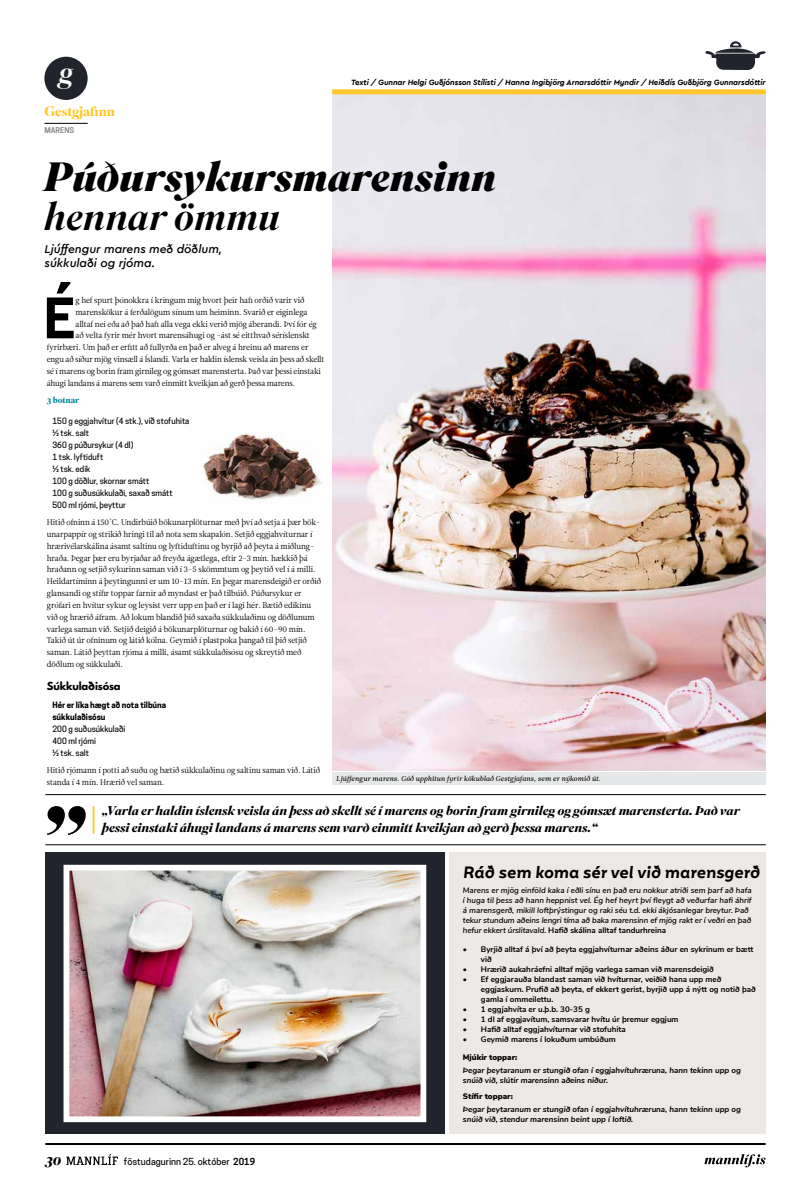
<style>
.page{position:relative;width:794px;height:1191px;background:#fff}
.page>*{position:absolute;margin:0;border:0;box-sizing:border-box;transform-origin:0 0}
.t1{font:700 61.9px "Cera";color:#000;scale:.95 1}
.t2{font:italic 900 40.8px "Superior Title";color:#000}
.t3{font:italic 500 39px "Superior Title";color:#000}
.t4{font:italic 500 28.9px "Superior Title";color:#fff}
.t5{font:italic 600 16px "Mohr";color:#000}
.t6{font:italic 700 15px "Superior Title";color:#000}
.t7{font:700 13.6px "Superior Title";letter-spacing:-.005em;color:#ffc72b}
.t8{font:italic 700 12.7px/17px "Superior Title";letter-spacing:-.01em;color:#000}
.t9{font:italic 500 12px/14.4px "Cera";color:#000}
.t10{font:700 9.9px "League Spartan";letter-spacing:-.01em;color:#000}
.t11{font:500 9.1px "Cooper Hewitt";color:#000}
.t12{font:700 8.7px "Superior Title";letter-spacing:-.01em;color:#00879b}
.t13{font:8.2px/11.8px "Leitura News Roman 1";letter-spacing:-.01em;color:#000;scale:.95 1}
.t14{font:500 8.2px/12px "Cooper Hewitt";color:#000}
.t15{font:700 8.2px/12px "Cooper Hewitt";color:#000}
.t16{font:700 8px/10px "Nunito Sans";color:#000}
.t17{font:italic 600 8px/10px "Nunito Sans";color:#000}
.t18{font:italic 700 8px/10px "Nunito Sans";color:#000}
.t19{font:italic 700 8px "Cera";letter-spacing:-.01em;color:#000}
.t20{font:900 8px "Nunito Sans";color:#000}
.t21{font:600 7.5px "Cooper Hewitt";color:#878787}
.t22{font:7px "Leitura News Italic 2";color:#000}
.s1{font-weight:600}
.s2{font-weight:700;font-style:normal}
</style>
<div class="page">
<hr style="left:45px;top:1143px;width:720px;height:2px;background:#000">
<svg style="left:66px;top:1154px;width:52px;height:11px"></svg>
<svg style="left:704px;top:1154px;width:61px;height:13px"></svg>
<img style="left:203px;top:432px;width:119px;height:69px">
<img style="left:332px;top:94px;width:433px;height:676px">
<div style="left:450px;top:852px;width:316px;height:282px;background:#ece8e6"></div>
<div style="left:45px;top:852px;width:399px;height:282px;background:#21242c"></div>
<svg style="left:93px;top:807px;width:1px;height:25px"></svg>
<svg style="left:47px;top:806px;width:39px;height:29px"></svg>
<hr style="left:45px;top:794px;width:721px;height:1px;background:#000">
<hr style="left:45px;top:844px;width:721px;height:1px;background:#000">
<div style="left:332px;top:89px;width:433px;height:5px;background:#ffc72b"></div>
<svg style="left:705px;top:41px;width:60px;height:29px"></svg>
<hr style="left:44px;top:123px;width:44px;height:1px;background:#000">
<div style="left:44px;top:57px;width:44px;height:43px;background:#21242c;border-radius:50%"></div>
<div style="left:332px;top:772px;width:433px;height:13px;background:#e6e7e8"></div>
<img style="left:71px;top:871px;width:348px;height:244px">
<div style="left:64px;top:864px;width:362px;height:258px;border:6px solid #fff"></div>
<h3 class="t4" style="left:59px;top:55px;width:15px">g</h3>
<h3 class="t7" style="left:44px;top:103px;width:72px">Gestgjafinn</h3>
<p class="t21" style="left:44px;top:126px;width:31px">MARENS</p>
<p class="t19" style="left:351px;top:77px;width:416px">Texti / Gunnar Helgi Guðjónsson Stílisti / Hanna Ingibjörg Arnarsdóttir Myndir / Heiðdís Guðbjörg Gunnarsdóttir</p>
<h2 class="t2" style="left:44px;top:153px;width:453px">Púðursykursmarensinn</h2>
<h3 class="t3" style="left:44px;top:193px;width:238px">hennar ömmu</h3>
<h3 class="t9" style="left:45px;top:241px;width:179px">Ljúffengur marens með döðlum, súkkulaði og rjóma.</h3>
<h1 class="t1" style="left:42px;top:276px;width:37px">É</h1>
<p class="t13" style="left:75px;top:294px;width:243px">g hef spurt þónokkra í kringum mig hvort þeir hafi orðið varir við</p>
<p class="t13" style="left:75px;top:306px;width:246px">marenskökur á ferðalögum sínum um heiminn. Svarið er eiginlega</p>
<p class="t13" style="left:75px;top:318px;width:255px">alltaf nei eða að það hafi alla vega ekki verið mjög áberandi. Því fór ég</p>
<p class="t13" style="left:75px;top:330px;width:248px">að velta fyrir mér hvort marensáhugi og - ást sé eitthvað séríslenskt</p>
<p class="t13" style="left:47px;top:341px;width:277px">fyrirbæri. Um það er erfitt að fullyrða en það er alveg á hreinu að marens er</p>
<p class="t13" style="left:47px;top:353px;width:294px">engu að síður mjög vinsæll á Íslandi. Varla er haldin íslensk veisla án þess að skellt</p>
<p class="t13" style="left:47px;top:365px;width:290px">sé í marens og borin fram girnileg og gómsæt marensterta. Það var þessi einstaki</p>
<p class="t13" style="left:47px;top:377px;width:263px">áhugi landans á marens sem varð einmitt kveikjan að gerð þessa marens.</p>
<p class="t12" style="left:47px;top:395px;width:34px">3 botnar</p>
<p class="t14" style="left:52px;top:415px;width:139px">150 g eggjahvítur (4 stk.), við stofuhita ½ tsk. salt<br>360 g púðursykur (4 dl)<br>1 tsk. lyftiduft<br>½ tsk. edik<br>100 g döðlur, skornar smátt<br>100 g suðusúkkulaði, saxað smátt<br>500 ml rjómi, þeyttur</p>
<p class="t13" style="left:47px;top:516px;width:290px">Hitið ofninn á 150°C. Undirbúið bökunarplöturnar með því að setja á þær bök&shy;unarpappír og strikið hringi til að nota sem skapalón. Setjið eggjahvíturnar í hrærivélarskálina ásamt saltinu og lyftiduftinu og byrjið að þeyta á miðlung&shy;hraða. Þegar þær eru byrjaðar að freyða ágætlega, eftir 2–3 mín. hækkið þá hraðann og setjið sykurinn saman við í 3–5 skömmtum og þeytið vel í á milli.<br>Heildartíminn á þeytingunni er um 10–13 mín. En þegar marensdeigið er orðið glansandi og stífir toppar farnir að myndast er það tilbúið. Púðursykur er grófari en hvítur sykur og leysist verr upp en það er í lagi hér. Bætið edikinu við og hrærið áfram. Að lokum blandið þið saxaða súkkulaðinu og döðlunum varlega saman við. Setjið deigið á bökunarplöturnar og bakið í 60–90 mín.<br>Takið út úr ofninum og látið kólna. Geymið í plastpoka þangað til þið setjið saman. Látið þeyttan rjóma á milli, ásamt súkkulaðisósu og skreytið með döðlum og súkkulaði.</p>
<p class="t10" style="left:47px;top:678px;width:75px">Súkkulaðisósa</p>
<p class="t15" style="left:52px;top:698px;width:115px">Hér er líka hægt að nota tilbúna súkkulaðisósu</p>
<p class="t14" style="left:52px;top:722px;width:74px">200 g suðusúkkulaði<br>400 ml rjómi<br>½ tsk. salt</p>
<p class="t13" style="left:47px;top:764px;width:289px">Hitið rjómann í potti að suðu og bætið súkkulaðinu og saltinu saman við. Látið standa í 4 mín. Hrærið vel saman.</p>
<p class="t22" style="left:336px;top:774px;width:266px">Ljúffengur marens. Góð upphitun fyrir kökublað Gestgjafans, sem er nýkomið út.</p>
<h3 class="t8" style="left:102px;top:802px;width:639px">„Varla er haldin íslensk veisla án þess að skellt sé í marens og borin fram girnileg og gómsæt marensterta. Það var þessi einstaki áhugi landans á marens sem varð einmitt kveikjan að gerð þessa marens.“</h3>
<h3 class="t6" style="left:45px;top:1151px;width:18px">30</h3>
<p class="t11" style="left:124px;top:1156px;width:133px">föstudagurinn 25. október <span class="s1">2019</span></p>
<h3 class="t5" style="left:463px;top:862px;width:298px">Ráð sem koma sér vel við marensgerð</h3>
<p class="t17" style="left:463px;top:885px;width:290px">Marens er mjög einföld kaka í eðli sínu en það eru nokkur atriði sem þarf að hafa í huga til þess að hann heppnist vel. Ég hef heyrt því fleygt að veðurfar hafi áhrif á marensgerð, mikill loftþrýstingur og raki séu t.d. ekki ákjósanlegar breytur. Það tekur stundum aðeins lengri tíma að baka marensinn ef mjög rakt er í veðri en það hefur ekkert úrslitavald. <span class="s2">Hafið skálina alltaf tandurhreina</span></p>
<p class="t16" style="left:481px;top:943px;width:274px;text-indent:-18px">• Byrjið alltaf á því að þeyta eggjahvíturnar aðeins áður en sykrinum er bætt við</p>
<p class="t16" style="left:463px;top:963px;width:252px">• Hrærið aukahráefni alltaf mjög varlega saman við marensdeigið</p>
<p class="t16" style="left:481px;top:973px;width:276px;text-indent:-18px">• Ef eggjarauða blandast saman við hvíturnar, veiðið hana upp með eggjaskurn. Prufið að þeyta, ef ekkert gerist, byrjið upp á nýtt og notið það gamla í ommeilettu.</p>
<p class="t16" style="left:463px;top:1003px;width:128px">• 1 eggjahvíta er u.þ.b. 30-35 g</p>
<p class="t16" style="left:463px;top:1013px;width:217px">• 1 dl af eggjavítum, samsvarar hvítu úr þremur eggjum</p>
<p class="t16" style="left:463px;top:1023px;width:164px">• Hafið alltaf eggjahvíturnar við stofuhita</p>
<p class="t16" style="left:463px;top:1033px;width:154px">• Geymið marens í lokuðum umbúðum</p>
<p class="t20" style="left:463px;top:1051px;width:56px">Mjúkir toppar:</p>
<p class="t18" style="left:463px;top:1064px;width:279px">Þegar þeytaranum er stungið ofan í eggjahvítuhræruna, hann tekinn upp og snúið við, slútir marensinn aðeins niður.</p>
<p class="t20" style="left:463px;top:1090px;width:51px">Stífir toppar:</p>
<p class="t18" style="left:463px;top:1103px;width:279px">Þegar þeytaranum er stungið ofan í eggjahvítuhræruna, hann tekinn upp og snúið við, stendur marensinn beint upp í loftið.</p>
</div>
